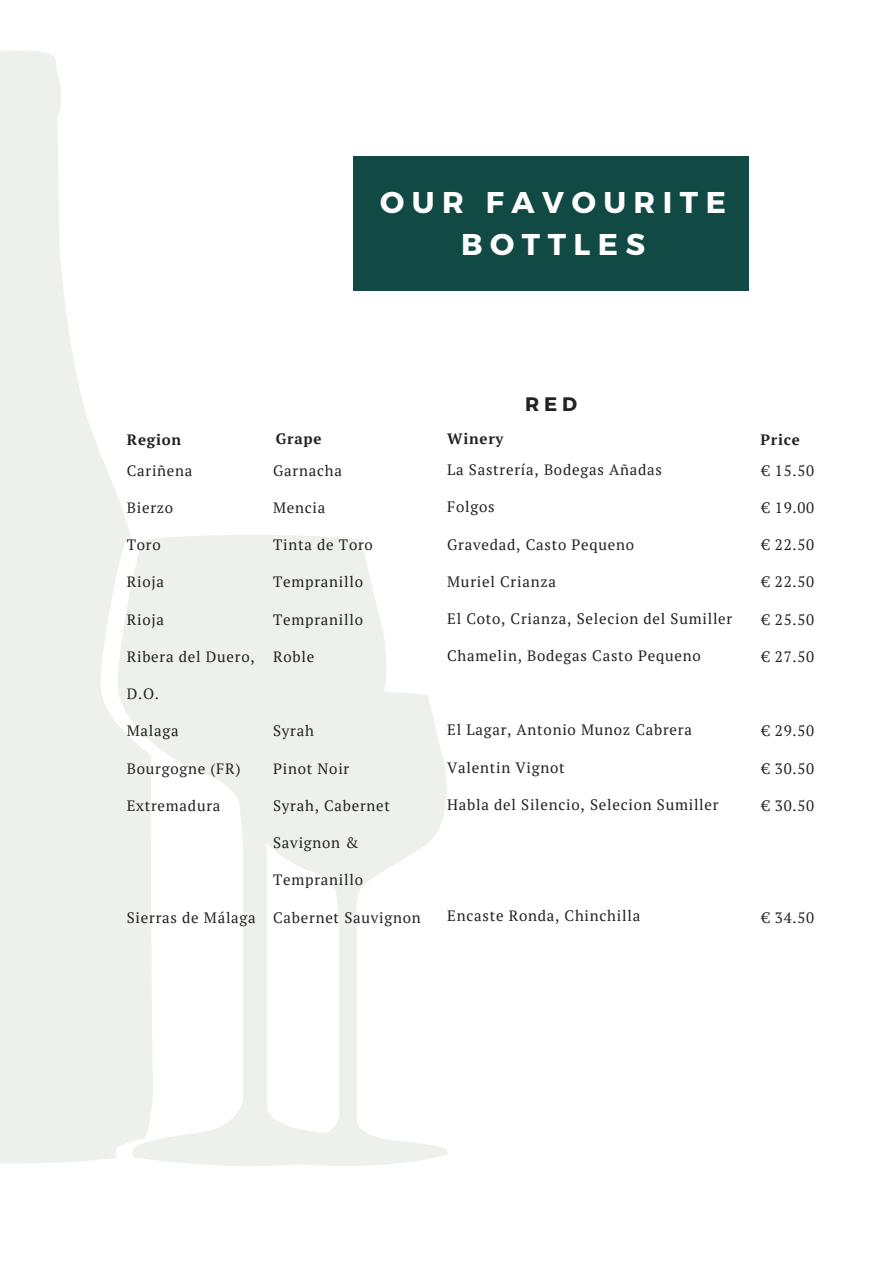
<style>
.page{position:relative;width:894px;height:1264px;background:#fff}
.page>*{position:absolute;margin:0;border:0;box-sizing:border-box;transform-origin:0 0}
.t1{font:700 30px/41.5px "Montserrat";letter-spacing:.25em;color:#fff;text-align:center}
.t2{font:700 19.5px "Montserrat";color:#222}
.t3{font:15px "PT Serif";letter-spacing:.05em;color:#222}
.t4{font:700 15px "PT Serif";letter-spacing:.05em;color:#222}
</style>
<div class="page">
<svg style="left:399px;top:693px;width:49px;height:470px"></svg>
<svg style="left:156px;top:535px;width:243px;height:631px;fill:#eef1eb"></svg>
<svg style="left:0;top:50px;width:156px;height:1114px;fill:#eef1eb"></svg>
<div style="left:353px;top:157px;width:396px;height:134px;background:#114a44"></div>
<p class="t1" style="left:380px;top:180px;width:347px">OUR FAVOURITE<br>BOTTLES</p>
<p class="t2" style="left:525px;top:391px;width:53px">RED</p>
<p class="t4" style="left:127px;top:429px;width:56px">Region</p>
<p class="t4" style="left:276px;top:428px;width:47px">Grape</p>
<p class="t4" style="left:447px;top:428px;width:58px">Winery</p>
<p class="t4" style="left:760px;top:429px;width:41px">Price</p>
<p class="t3" style="left:127px;top:460px;width:67px">Cariñena</p>
<p class="t3" style="left:127px;top:497px;width:48px">Bierzo</p>
<p class="t3" style="left:127px;top:534px;width:35px">Toro</p>
<p class="t3" style="left:127px;top:571px;width:39px">Rioja</p>
<p class="t3" style="left:127px;top:609px;width:39px">Rioja</p>
<p class="t3" style="left:127px;top:646px;width:129px">Ribera del Duero,</p>
<p class="t3" style="left:127px;top:683px;width:34px">D.O.</p>
<p class="t3" style="left:127px;top:720px;width:53px">Malaga</p>
<p class="t3" style="left:127px;top:758px;width:115px">Bourgogne (FR)</p>
<p class="t3" style="left:127px;top:795px;width:95px">Extremadura</p>
<p class="t3" style="left:447px;top:459px;width:216px">La Sastrería, Bodegas Añadas</p>
<p class="t3" style="left:447px;top:496px;width:49px">Folgos</p>
<p class="t3" style="left:447px;top:534px;width:188px">Gravedad, Casto Pequeno</p>
<p class="t3" style="left:447px;top:571px;width:110px">Muriel Crianza</p>
<p class="t3" style="left:447px;top:608px;width:286px">El Coto, Crianza, Selecion del Sumiller</p>
<p class="t3" style="left:447px;top:645px;width:255px">Chamelin, Bodegas Casto Pequeno</p>
<p class="t3" style="left:761px;top:460px;width:54px">€ 15.50</p>
<p class="t3" style="left:761px;top:497px;width:54px">€ 19.00</p>
<p class="t3" style="left:761px;top:534px;width:54px">€ 22.50</p>
<p class="t3" style="left:761px;top:571px;width:54px">€ 22.50</p>
<p class="t3" style="left:761px;top:609px;width:54px">€ 25.50</p>
<p class="t3" style="left:761px;top:646px;width:54px">€ 27.50</p>
<p class="t3" style="left:273px;top:460px;width:70px">Garnacha</p>
<p class="t3" style="left:273px;top:497px;width:54px">Mencia</p>
<p class="t3" style="left:273px;top:534px;width:101px">Tinta de Toro</p>
<p class="t3" style="left:273px;top:571px;width:91px">Tempranillo</p>
<p class="t3" style="left:273px;top:609px;width:91px">Tempranillo</p>
<p class="t3" style="left:273px;top:646px;width:43px">Roble</p>
<p class="t3" style="left:447px;top:719px;width:246px">El Lagar, Antonio Munoz Cabrera</p>
<p class="t3" style="left:447px;top:757px;width:119px">Valentin Vignot</p>
<p class="t3" style="left:447px;top:794px;width:273px">Habla del Silencio, Selecion Sumiller</p>
<p class="t3" style="left:761px;top:720px;width:54px">€ 29.50</p>
<p class="t3" style="left:761px;top:758px;width:54px">€ 30.50</p>
<p class="t3" style="left:761px;top:795px;width:54px">€ 30.50</p>
<p class="t3" style="left:273px;top:720px;width:42px">Syrah</p>
<p class="t3" style="left:273px;top:758px;width:78px">Pinot Noir</p>
<p class="t3" style="left:273px;top:795px;width:118px">Syrah, Cabernet</p>
<p class="t3" style="left:273px;top:832px;width:87px">Savignon &amp;</p>
<p class="t3" style="left:273px;top:869px;width:91px">Tempranillo</p>
<p class="t3" style="left:273px;top:907px;width:149px">Cabernet Sauvignon</p>
<p class="t3" style="left:447px;top:905px;width:194px">Encaste Ronda, Chinchilla</p>
<p class="t3" style="left:127px;top:907px;width:130px">Sierras de Málaga</p>
<p class="t3" style="left:761px;top:907px;width:54px">€ 34.50</p>
</div>
